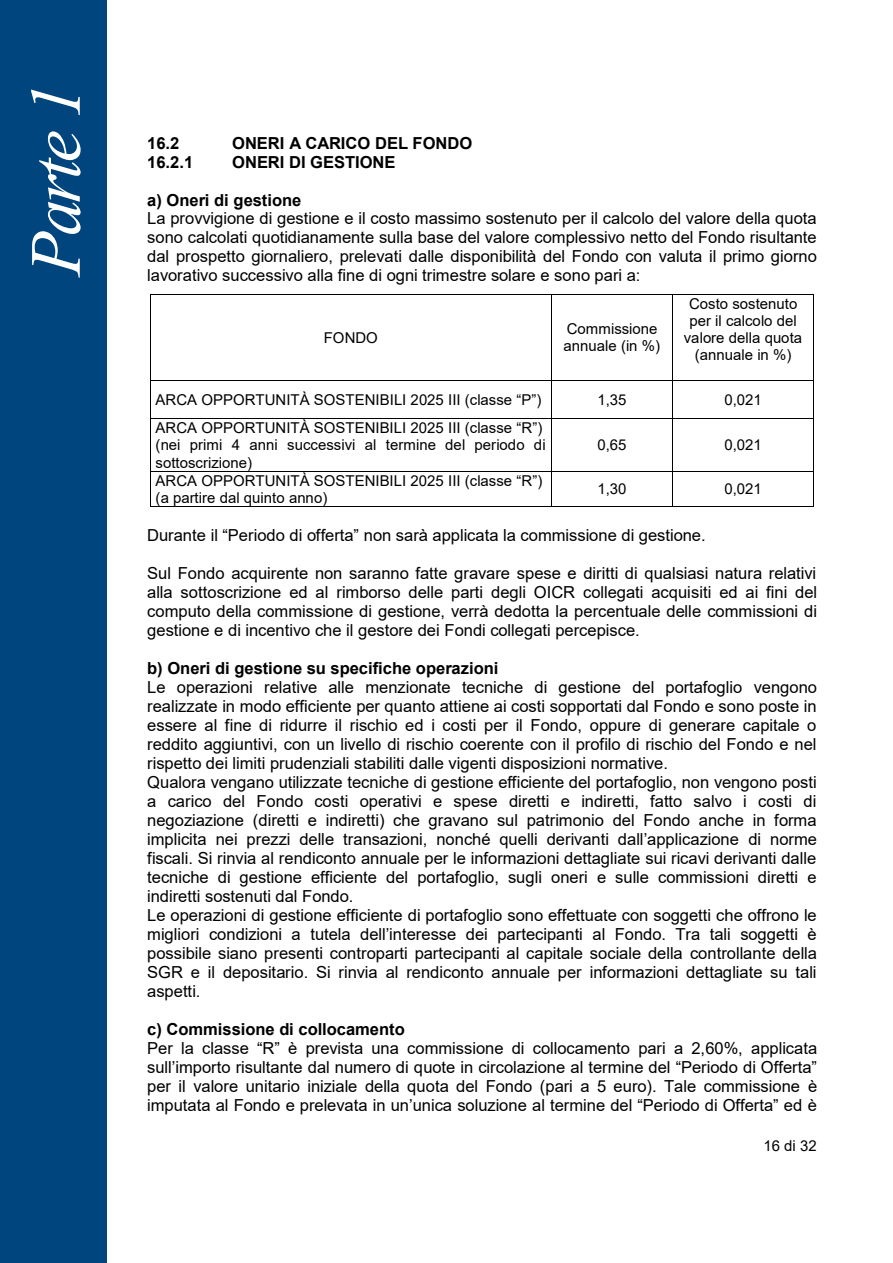
<style>
.page{position:relative;width:893px;height:1263px;background:#fff}
.page>*{position:absolute;margin:0;border:0;box-sizing:border-box;transform-origin:0 0}
.t1{font:italic 72px "Times New Roman";color:#fff}
.t2{font:16.5px/19px "Arial";color:#000;text-align:justify}
.t3{font:700 16.5px "Arial";color:#000}
.t4{font:15px/17.2px "Arial";color:#000}
</style>
<div class="page">
<hr style="left:151px;top:294px;width:400px;height:1px;background:#000">
<hr style="left:552px;top:294px;width:120px;height:1px;background:#000">
<hr style="left:673px;top:294px;width:140px;height:1px;background:#000">
<hr style="left:150px;top:295px;width:1px;height:85px;background:#000">
<hr style="left:551px;top:295px;width:1px;height:85px;background:#000">
<hr style="left:672px;top:295px;width:1px;height:85px;background:#000">
<hr style="left:813px;top:295px;width:1px;height:85px;background:#000">
<hr style="left:151px;top:380px;width:400px;height:1px;background:#000">
<hr style="left:552px;top:380px;width:120px;height:1px;background:#000">
<hr style="left:673px;top:380px;width:140px;height:1px;background:#000">
<hr style="left:150px;top:380px;width:1px;height:38px;background:#000">
<hr style="left:551px;top:380px;width:1px;height:38px;background:#000">
<hr style="left:672px;top:380px;width:1px;height:38px;background:#000">
<hr style="left:813px;top:380px;width:1px;height:38px;background:#000">
<hr style="left:151px;top:418px;width:400px;height:1px;background:#000">
<hr style="left:552px;top:418px;width:120px;height:1px;background:#000">
<hr style="left:673px;top:418px;width:140px;height:1px;background:#000">
<hr style="left:150px;top:419px;width:1px;height:52px;background:#000">
<hr style="left:551px;top:419px;width:1px;height:52px;background:#000">
<hr style="left:672px;top:419px;width:1px;height:52px;background:#000">
<hr style="left:813px;top:419px;width:1px;height:52px;background:#000">
<hr style="left:151px;top:471px;width:400px;height:1px;background:#000">
<hr style="left:552px;top:471px;width:120px;height:1px;background:#000">
<hr style="left:673px;top:471px;width:140px;height:1px;background:#000">
<hr style="left:150px;top:472px;width:1px;height:34px;background:#000">
<hr style="left:151px;top:506px;width:400px;height:1px;background:#000">
<hr style="left:551px;top:472px;width:1px;height:34px;background:#000">
<hr style="left:552px;top:506px;width:120px;height:1px;background:#000">
<hr style="left:672px;top:472px;width:1px;height:34px;background:#000">
<hr style="left:673px;top:506px;width:140px;height:1px;background:#000">
<hr style="left:813px;top:472px;width:1px;height:34px;background:#000">
<div style="left:0;top:0;width:106px;height:1263px;background:#00457d"></div>
<h1 class="t1" style="left:6px;top:276px;width:194px;rotate:-90deg">Parte 1</h1>
<p class="t3" style="left:147px;top:132px;width:34px">16.2</p>
<p class="t3" style="left:232px;top:132px;width:242px">ONERI A CARICO DEL FONDO</p>
<p class="t3" style="left:147px;top:151px;width:48px">16.2.1</p>
<p class="t3" style="left:232px;top:151px;width:165px">ONERI DI GESTIONE</p>
<p class="t3" style="left:147px;top:189px;width:156px">a) Oneri di gestione</p>
<p class="t2" style="left:147px;top:209px;width:671px">La provvigione di gestione e il costo massimo sostenuto per il calcolo del valore della quota sono calcolati quotidianamente sulla base del valore complessivo netto del Fondo risultante dal prospetto giornaliero, prelevati dalle disponibilità del Fondo con valuta il primo giorno lavorativo successivo alla fine di ogni trimestre solare e sono pari a:</p>
<p class="t4" style="left:324px;top:328px;width:56px">FONDO</p>
<p class="t4" style="left:564px;top:320px;width:98px">Commissione annuale (in %)</p>
<p class="t4" style="left:684px;top:295px;width:120px;text-align:center">Costo sostenuto per il calcolo del valore della quota (annuale in %)</p>
<p class="t4" style="left:156px;top:391px;width:387px">ARCA OPPORTUNITÀ SOSTENIBILI 2025 III (classe “P”)</p>
<p class="t4" style="left:597px;top:391px;width:30px">1,35</p>
<p class="t4" style="left:724px;top:391px;width:39px">0,021</p>
<p class="t4" style="left:156px;top:419px;width:392px">ARCA OPPORTUNITÀ SOSTENIBILI 2025 III (classe “R”) (nei primi 4 anni successivi al termine del periodo di sottoscrizione)</p>
<p class="t4" style="left:597px;top:436px;width:30px">0,65</p>
<p class="t4" style="left:724px;top:436px;width:39px">0,021</p>
<p class="t4" style="left:156px;top:472px;width:388px">ARCA OPPORTUNITÀ SOSTENIBILI 2025 III (classe “R”) (a partire dal quinto anno)</p>
<p class="t4" style="left:597px;top:480px;width:30px">1,30</p>
<p class="t4" style="left:724px;top:480px;width:39px">0,021</p>
<p class="t2" style="left:147px;top:526px;width:560px">Durante il “Periodo di offerta” non sarà applicata la commissione di gestione.</p>
<p class="t2" style="left:147px;top:564px;width:671px">Sul Fondo acquirente non saranno fatte gravare spese e diritti di qualsiasi natura relativi alla sottoscrizione ed al rimborso delle parti degli OICR collegati acquisiti ed ai fini del computo della commissione di gestione, verrà dedotta la percentuale delle commissioni di gestione e di incentivo che il gestore dei Fondi collegati percepisce.</p>
<p class="t3" style="left:147px;top:657px;width:353px">b) Oneri di gestione su specifiche operazioni</p>
<p class="t2" style="left:147px;top:678px;width:671px;text-align:left">Le operazioni relative alle menzionate tecniche di gestione del portafoglio vengono realizzate in modo efficiente per quanto attiene ai costi sopportati dal Fondo e sono poste in essere al fine di ridurre il rischio ed i costi per il Fondo, oppure di generare capitale o reddito aggiuntivi, con un livello di rischio coerente con il profilo di rischio del Fondo e nel rispetto dei limiti prudenziali stabiliti dalle vigenti disposizioni normative.<br>Qualora vengano utilizzate tecniche di gestione efficiente del portafoglio, non vengono posti a carico del Fondo costi operativi e spese diretti e indiretti, fatto salvo i costi di negoziazione (diretti e indiretti) che gravano sul patrimonio del Fondo anche in forma implicita nei prezzi delle transazioni, nonché quelli derivanti dall’applicazione di norme fiscali. Si rinvia al rendiconto annuale per le informazioni dettagliate sui ricavi derivanti dalle tecniche di gestione efficiente del portafoglio, sugli oneri e sulle commissioni diretti e indiretti sostenuti dal Fondo.<br>Le operazioni di gestione efficiente di portafoglio sono effettuate con soggetti che offrono le migliori condizioni a tutela dell’interesse dei partecipanti al Fondo. Tra tali soggetti è possibile siano presenti controparti partecipanti al capitale sociale della controllante della SGR e il depositario. Si rinvia al rendiconto annuale per informazioni dettagliate su tali aspetti.</p>
<p class="t3" style="left:147px;top:1018px;width:259px">c) Commissione di collocamento</p>
<p class="t2" style="left:147px;top:1038px;width:672px">Per la classe “R” è prevista una commissione di collocamento pari a 2,60%, applicata sull’importo risultante dal numero di quote in circolazione al termine del “Periodo di Offerta” per il valore unitario iniziale della quota del Fondo (pari a 5 euro). Tale commissione è imputata al Fondo e prelevata in un’unica soluzione al termine del “Periodo di Offerta” ed è</p>
<p class="t4" style="left:763px;top:1137px;width:55px">16 di 32</p>
</div>
